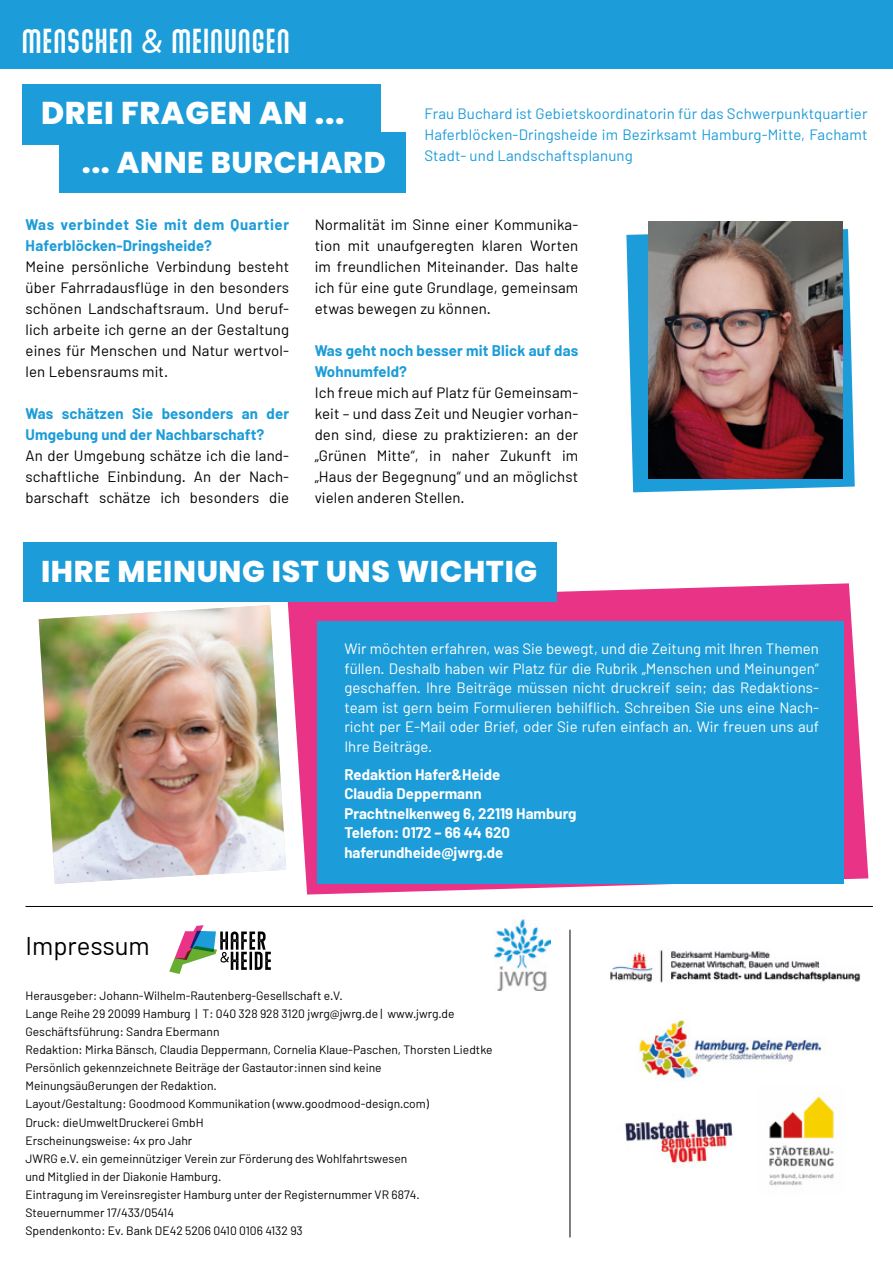
<style>
.page{position:relative;width:893px;height:1263px;background:#fff}
.page>*{position:absolute;margin:0;border:0;box-sizing:border-box;transform-origin:0 0}
.t1{font:34.5px "Abraham Stamp Stamp";letter-spacing:.03em;color:#fff}
.t2{font:800 31.5px "Poppins";letter-spacing:.02em;color:#fff}
.t3{font:800 30px "Poppins";letter-spacing:.02em;color:#fff}
.t4{font:25.65px "Barlow";color:#000}
.t5{font:15px/21px "Barlow";letter-spacing:.01em;color:#000;text-align:justify}
.t6{font:15px/19.5px "Barlow";color:#fff;text-align:justify}
.t7{font:700 15px/21px "Barlow";letter-spacing:.01em;color:#1c9cd8}
.t8{font:15px/21px "Barlow";letter-spacing:.01em;color:#1c9cd8;text-align:justify}
.t9{font:700 15px/19.5px "Barlow";color:#fff}
.t10{font:12.15px/18.1px "Barlow";color:#000}
</style>
<div class="page">
<svg style="left:288px;top:583px;width:580px;height:311px;fill:#e83386"></svg>
<img style="left:625px;top:1118px;width:108px;height:48px">
<img style="left:637px;top:1020px;width:188px;height:60px">
<img style="left:769px;top:1094px;width:67px;height:92px">
<svg style="left:169px;top:925px;width:102px;height:49px"></svg>
<img style="left:609px;top:948px;width:252px;height:35px">
<hr style="left:570px;top:930px;width:1px;height:307px;background:#000">
<hr style="left:26px;top:906px;width:847px;height:1px;background:#000">
<div style="left:23px;top:542px;width:534px;height:60px;background:#1c9cd8"></div>
<div style="left:318px;top:621px;width:526px;height:263px;background:#1c9cd8"></div>
<div style="left:0;top:0;width:893px;height:68px;background:#1c9cd8"></div>
<svg style="left:626px;top:229px;width:229px;height:263px;fill:#1c9cd8"></svg>
<img style="left:649px;top:222px;width:194px;height:257px">
<div style="left:23px;top:84px;width:358px;height:60px;background:#1c9cd8"></div>
<div style="left:59px;top:133px;width:347px;height:60px;background:#1c9cd8"></div>
<img style="left:39px;top:605px;width:247px;height:279px">
<img style="left:495px;top:919px;width:55px;height:72px">
<h1 class="t1" style="left:23px;top:23px;width:269px">MENSCHEN &amp; MEINUNGEN</h1>
<h2 class="t2" style="left:41px;top:95px;width:305px">DREI FRAGEN AN ...</h2>
<h3 class="t3" style="left:82px;top:145px;width:306px">... ANNE BURCHARD</h3>
<p class="t8" style="left:424px;top:103px;width:445px">Frau Buchard ist Gebietskoordinatorin für das Schwerpunktquartier Haferblöcken-Dringsheide im Bezirksamt Hamburg-Mitte, Fachamt Stadt- und Landschaftsplanung</p>
<p class="t7" style="left:26px;top:214px;width:265px">Was verbindet Sie mit dem Quartier<br>Haferblöcken-Dringsheide?</p>
<p class="t5" style="left:26px;top:256px;width:265px">Meine persönliche Verbindung besteht über Fahrradausflüge in den besonders schönen Landschaftsraum. Und beruf&shy;lich arbeite ich gerne an der Gestaltung eines für Menschen und Natur wertvol&shy;len Lebensraums mit.</p>
<p class="t7" style="left:26px;top:403px;width:265px">Was schätzen Sie besonders an der<br>Umgebung und der Nachbarschaft?</p>
<p class="t5" style="left:26px;top:445px;width:265px">An der Umgebung schätze ich die land&shy;schaftliche Einbindung. An der Nach&shy;barschaft schätze ich besonders die</p>
<p class="t5" style="left:315px;top:214px;width:265px">Normalität im Sinne einer Kommunika&shy;tion mit unaufgeregten klaren Worten im freundlichen Miteinander. Das halte ich für eine gute Grundlage, gemeinsam etwas bewegen zu können.</p>
<p class="t7" style="left:315px;top:340px;width:265px">Was geht noch besser mit Blick auf das<br>Wohnumfeld?</p>
<p class="t5" style="left:315px;top:382px;width:265px">Ich freue mich auf Platz für Gemeinsam&shy;keit – und dass Zeit und Neugier vorhan&shy;den sind, diese zu praktizieren: an der „Grünen Mitte“, in naher Zukunft im „Haus der Begegnung“ und an möglichst vielen anderen Stellen.</p>
<h3 class="t3" style="left:41px;top:554px;width:498px">IHRE MEINUNG IST UNS WICHTIG</h3>
<p class="t6" style="left:344px;top:639px;width:476px">Wir möchten erfahren, was Sie bewegt, und die Zeitung mit Ihren Themen füllen. Deshalb haben wir Platz für die Rubrik „Menschen und Meinungen“ geschaffen. Ihre Beiträge müssen nicht druckreif sein; das Redaktions&shy;team ist gern beim Formulieren behilflich. Schreiben Sie uns eine Nach&shy;richt per E-Mail oder Brief, oder Sie rufen einfach an. Wir freuen uns auf Ihre Beiträge.</p>
<p class="t9" style="left:344px;top:765px;width:233px">Redaktion Hafer&amp;Heide<br>Claudia Deppermann<br>Prachtnelkenweg 6, 22119 Hamburg<br>Telefon: 0172 – 66 44 620 haferundheide@jwrg.de</p>
<h3 class="t4" style="left:26px;top:930px;width:126px">Impressum</h3>
<p class="t10" style="left:26px;top:986px;width:469px">Herausgeber: Johann-Wilhelm-Rautenberg-Gesellschaft e.V.<br>Lange Reihe 29 20099 Hamburg | T: 040 328 928 3120 jwrg@jwrg.de | www.jwrg.de Geschäftsführung: Sandra Ebermann<br>Redaktion: Mirka Bänsch, Claudia Deppermann, Cornelia Klaue-Paschen, Thorsten Liedtke Persönlich gekennzeichnete Beiträge der Gastautor:innen sind keine Meinungsäußerungen der Redaktion.<br>Layout/Gestaltung: Goodmood Kommunikation (www.goodmood-design.com)<br>Druck: dieUmweltDruckerei GmbH<br>Erscheinungsweise: 4x pro Jahr<br>JWRG e.V. ein gemeinnütziger Verein zur Förderung des Wohlfahrtswesen<br>und Mitglied in der Diakonie Hamburg.<br>Eintragung im Vereinsregister Hamburg unter der Registernummer VR 6874.<br>Steuernummer 17/433/05414<br>Spendenkonto: Ev. Bank DE42 5206 0410 0106 4132 93</p>
</div>
